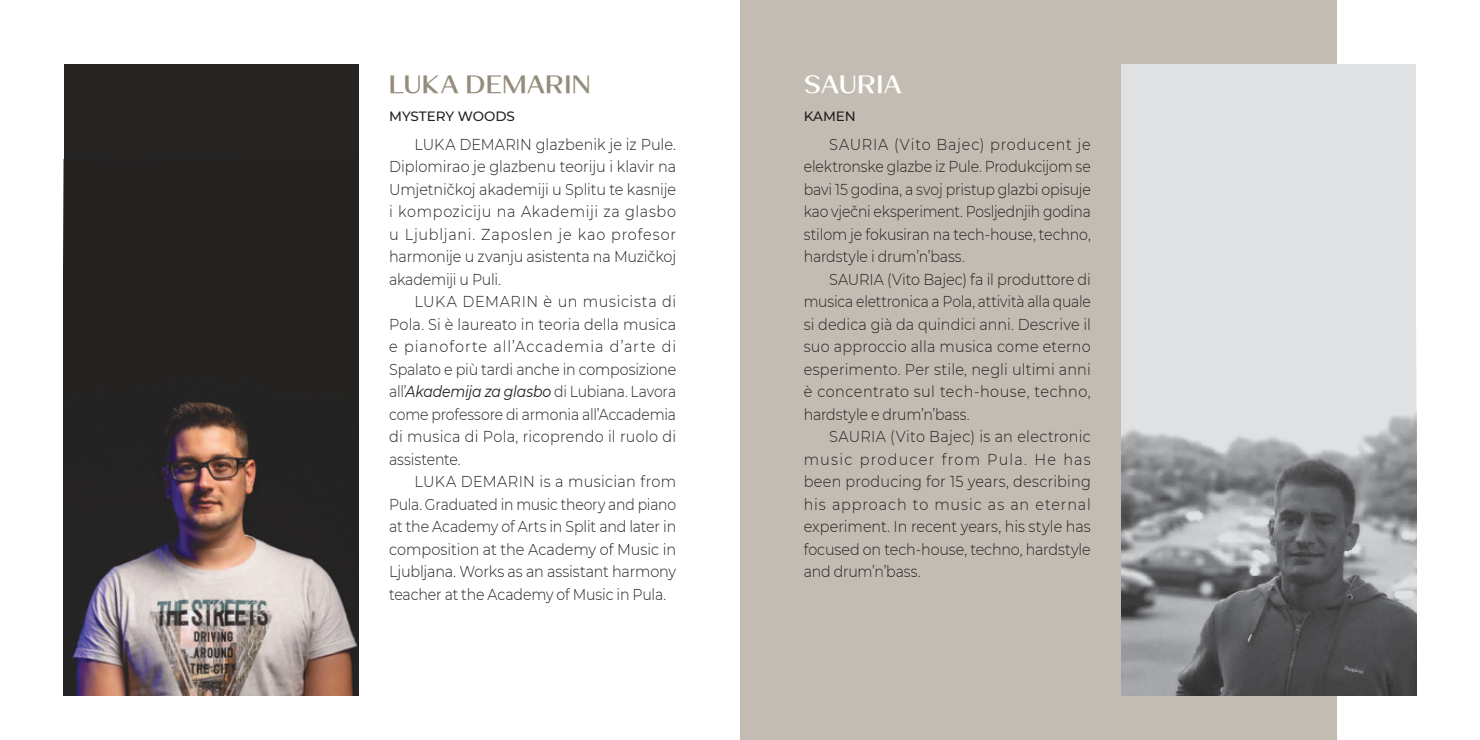
<style>
.page{position:relative;width:1480px;height:740px;background:#fff}
.page>*{position:absolute;margin:0;border:0;box-sizing:border-box;transform-origin:0 0}
.ime-prezime-9pt{font:600 24.75px "Mansory";letter-spacing:.01em;color:#948c7c}
.ime-prezime-9pt-2{font:600 24.75px "Mansory";letter-spacing:.005em;color:#fff}
.txt00{font:300 15.75px/22.5px "Montserrat";letter-spacing:-.005em;color:#231f20;text-align:justify;scale:.92 1}
.songs{font:500 13.5px "Montserrat";color:#231f20}
.s1{font-weight:400;font-style:italic}
</style>
<div class="page">
<div style="left:740px;top:0;width:596px;height:740px;background:#c2bcb3"></div>
<div style="left:64px;top:64px;width:294px;height:631px;background:#252423"></div>
<img style="left:72px;top:401px;width:286px;height:294px">
<div style="left:1121px;top:64px;width:295px;height:631px;background:#e0e1e2"></div>
<img style="left:1121px;top:413px;width:295px;height:282px">
<p class="ime-prezime-9pt" style="left:389px;top:64px;width:203px">LUKA DEMARIN</p>
<p class="songs" style="left:389px;top:107px;width:127px">MYSTERY WOODS</p>
<p class="txt00" style="left:389px;top:132px;width:313px;text-indent:26px">LUKA DEMARIN glazbenik je iz Pule.<br>Diplomirao je glazbenu teoriju i klavir na Umjetničkoj akademiji u Splitu te kasnije i kompoziciju na Akademiji za glasbo u Ljubljani. Zaposlen je kao profesor harmonije u zvanju asistenta na Muzičkoj akademiji u Puli.</p>
<p class="txt00" style="left:389px;top:290px;width:313px;text-indent:26px">LUKA DEMARIN è un musicista di Pola. Si è laureato in teoria della musica e pianoforte all’Accademia d’arte di Spalato e più tardi anche in composizione all’<span class="s1">Akademija za glasbo</span> di Lubiana. Lavora come professore di armonia all’Accademia di musica di Pola, ricoprendo il ruolo di assistente.</p>
<p class="txt00" style="left:389px;top:470px;width:313px;text-indent:26px">LUKA DEMARIN is a musician from Pula. Graduated in music theory and piano at the Academy of Arts in Split and later in composition at the Academy of Music in Ljubljana. Works as an assistant harmony teacher at the Academy of Music in Pula.</p>
<p class="ime-prezime-9pt-2" style="left:804px;top:64px;width:100px">SAURIA</p>
<p class="songs" style="left:804px;top:107px;width:54px">KAMEN</p>
<p class="txt00" style="left:804px;top:132px;width:314px;text-indent:26px">SAURIA (Vito Bajec) producent je elektronske glazbe iz Pule. Produkcijom se bavi 15 godina, a svoj pristup glazbi opisuje kao vječni eksperiment. Posljednjih godina stilom je fokusiran na tech-house, techno, hardstyle i drum’n’bass.</p>
<p class="txt00" style="left:804px;top:267px;width:313px;text-indent:26px">SAURIA (Vito Bajec) fa il produttore di musica elettronica a Pola, attività alla quale si dedica già da quindici anni. Descrive il suo approccio alla musica come eterno esperimento. Per stile, negli ultimi anni è concentrato sul tech-house, techno, hardstyle e drum’n’bass.</p>
<p class="txt00" style="left:804px;top:425px;width:313px;text-indent:26px">SAURIA (Vito Bajec) is an electronic music producer from Pula. He has been producing for 15 years, describing his approach to music as an eternal experiment. In recent years, his style has focused on tech-house, techno, hardstyle and drum’n’bass.</p>
</div>
